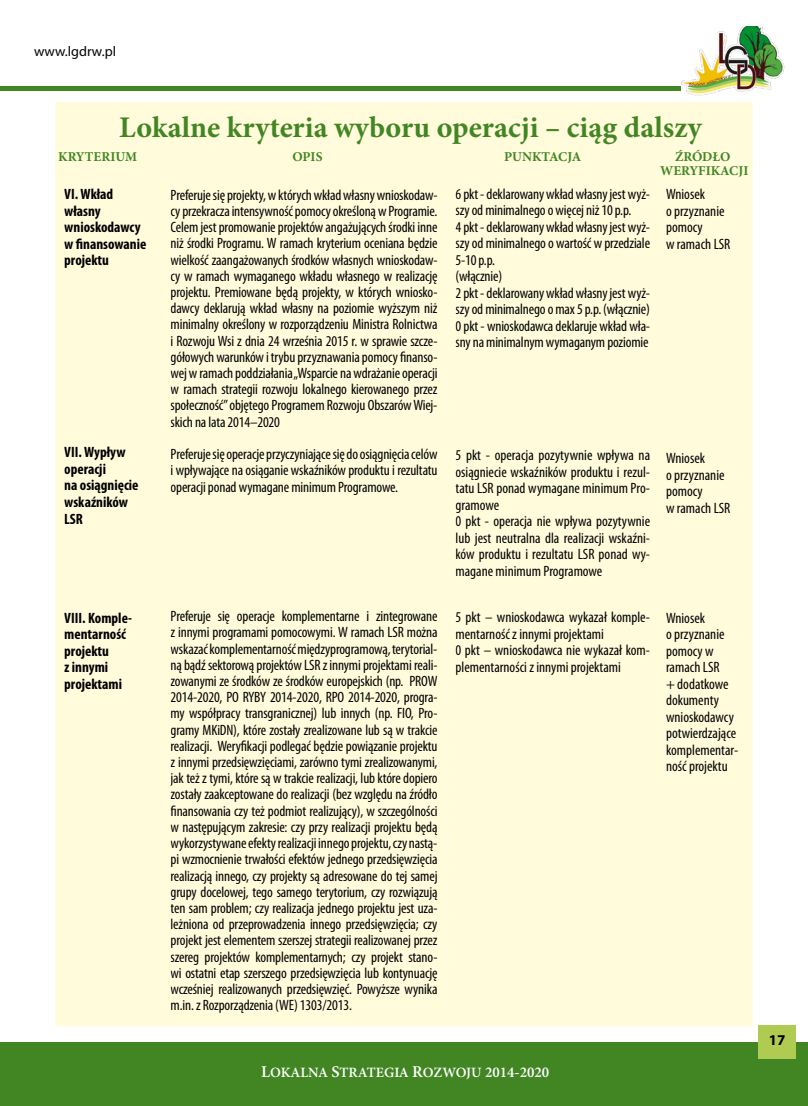
<style>
.page{position:relative;width:808px;height:1106px;background:#fff}
.page>*{position:absolute;margin:0;border:0;box-sizing:border-box;transform-origin:0 0}
.t1{font:700 30px "Minion Pro";letter-spacing:.005em;color:#418622}
.t2{font:condensed 15px/16.2px "Myriad Pro";letter-spacing:-.005em;color:#000}
.t3{font:700 condensed 15px/16.5px "Myriad Pro";color:#000}
.t4{font:700 15px "Myriad Pro";color:#000}
.t5{font:600 14.25px "Minion Pro";color:#fff}
.t6{font:14.1px "Myriad Pro";color:#000}
.t7{font:700 13.5px/13.5px "Minion Pro";color:#418622;text-align:center}
.s1{font-size:16.5px}
.s2{font-size:15px}
</style>
<div class="page">
<img style="left:681px;top:26px;width:103px;height:70px">
<div style="left:0;top:1042px;width:808px;height:64px;background:#418622"></div>
<div style="left:759px;top:1025px;width:37px;height:33px;background:#b0cb52"></div>
<hr style="left:0;top:86px;width:680px;height:4px;background:#418622">
<div style="left:60px;top:184px;width:101px;height:837px;background:#fffbdb"></div>
<div style="left:55px;top:179px;width:111px;height:847px;border:9px solid #fffbdb"></div>
<div style="left:166px;top:184px;width:276px;height:837px;background:#fffbdb"></div>
<div style="left:162px;top:179px;width:284px;height:847px;border:9px solid #fffbdb"></div>
<div style="left:451px;top:183px;width:204px;height:838px;background:#fffbdb"></div>
<div style="left:446px;top:179px;width:213px;height:847px;border:9px solid #fffbdb"></div>
<div style="left:661px;top:184px;width:87px;height:837px;background:#fffbdb"></div>
<div style="left:657px;top:179px;width:96px;height:847px;border:9px solid #fffbdb"></div>
<div style="left:57px;top:104px;width:694px;height:74px;background:#fffbdb"></div>
<div style="left:55px;top:102px;width:698px;height:78px;border:3px solid #fffbdb"></div>
<p class="t6" style="left:34px;top:43px;width:84px">www.lgdrw.pl</p>
<h1 class="t1" style="left:119px;top:106px;width:584px">Lokalne kryteria wyboru operacji – ciąg dalszy</h1>
<p class="t7" style="left:58px;top:150px;width:80px">KRYTERIUM</p>
<p class="t7" style="left:292px;top:150px;width:32px">OPIS</p>
<p class="t7" style="left:504px;top:150px;width:79px">PUNKTACJA</p>
<p class="t7" style="left:660px;top:150px;width:90px">ŹRÓDŁO<br>WERYFIKACJI</p>
<p class="t3" style="left:64px;top:186px;width:84px">VI. Wkład własny wnioskodawcy w finansowanie projektu</p>
<p class="t3" style="left:64px;top:444px;width:76px">VII. Wypływ operacji<br>na osiągnięcie wskaźników<br>LSR</p>
<p class="t3" style="left:64px;top:609px;width:69px">VIII. Komple&shy;mentarność projektu<br>z innymi projektami</p>
<p class="t2" style="left:171px;top:186px;width:268px;text-align:justify">Preferuje się projekty, w których wkład własny wnioskodaw&shy;cy przekracza intensywność pomocy określoną w Programie.<br>Celem jest promowanie projektów angażujących środki inne niż środki Programu. W ramach kryterium oceniana będzie wielkość zaangażowanych środków własnych wnioskodaw&shy;cy w ramach wymaganego wkładu własnego w realizację projektu. Premiowane będą projekty, w których wniosko&shy;dawcy deklarują wkład własny na poziomie wyższym niż minimalny określony w rozporządzeniu Ministra Rolnictwa i Rozwoju Wsi z dnia 24 września 2015 r. w sprawie szcze&shy;gółowych warunków i trybu przyznawania pomocy finanso&shy;wej w ramach poddziałania „Wsparcie na wdrażanie operacji w ramach strategii rozwoju lokalnego kierowanego przez społeczność” objętego Programem Rozwoju Obszarów Wiej&shy;skich na lata 2014–2020</p>
<p class="t2" style="left:171px;top:446px;width:268px;text-align:justify">Preferuje się operacje przyczyniające się do osiągnięcia celów i wpływające na osiąganie wskaźników produktu i rezultatu operacji ponad wymagane minimum Programowe.</p>
<p class="t2" style="left:171px;top:608px;width:268px;text-align:justify">Preferuje się operacje komplementarne i zintegrowane z innymi programami pomocowymi. W ramach LSR można wskazać komplementarność międzyprogramową, terytorial&shy;ną bądź sektorową projektów LSR z innymi projektami reali&shy;zowanymi ze środków ze środków europejskich (np. PROW 2014-2020, PO RYBY 2014-2020, RPO 2014-2020, progra&shy;my współpracy transgranicznej) lub innych (np. FIO, Pro&shy;gramy MKiDN), które zostały zrealizowane lub są w trakcie realizacji. Weryfikacji podlegać będzie powiązanie projektu z innymi przedsięwzięciami, zarówno tymi zrealizowanymi, jak też z tymi, które są w trakcie realizacji, lub które dopiero zostały zaakceptowane do realizacji (bez względu na źródło finansowania czy też podmiot realizujący), w szczególności w następującym zakresie: czy przy realizacji projektu będą wykorzystywane efekty realizacji innego projektu, czy nastą&shy;pi wzmocnienie trwałości efektów jednego przedsięwzięcia realizacją innego, czy projekty są adresowane do tej samej grupy docelowej, tego samego terytorium, czy rozwiązują ten sam problem; czy realizacja jednego projektu jest uza&shy;leżniona od przeprowadzenia innego przedsięwzięcia; czy projekt jest elementem szerszej strategii realizowanej przez szereg projektów komplementarnych; czy projekt stano&shy;wi ostatni etap szerszego przedsięwzięcia lub kontynuację wcześniej realizowanych przedsięwzięć. Powyższe wynika m.in. z Rozporządzenia (WE) 1303/2013.</p>
<p class="t2" style="left:455px;top:185px;width:196px">6 pkt - deklarowany wkład własny jest wyż&shy;szy od minimalnego o więcej niż 10 p.p.<br>4 pkt - deklarowany wkład własny jest wyż&shy;szy od minimalnego o wartość w przedziale 5-10 p.p.<br>(włącznie)<br>2 pkt - deklarowany wkład własny jest wyż&shy;szy od minimalnego o max 5 p.p. (włącznie)<br>0 pkt - wnioskodawca deklaruje wkład wła&shy;sny na minimalnym wymaganym poziomie</p>
<p class="t2" style="left:666px;top:186px;width:66px">Wniosek<br>o przyznanie pomocy<br>w ramach LSR</p>
<p class="t2" style="left:455px;top:446px;width:196px">5 pkt - operacja pozytywnie wpływa na osiągniecie wskaźników produktu i rezul&shy;tatu LSR ponad wymagane minimum Pro&shy;gramowe<br>0 pkt - operacja nie wpływa pozytywnie lub jest neutralna dla realizacji wskaźni&shy;ków produktu i rezultatu LSR ponad wy&shy;magane minimum Programowe</p>
<p class="t2" style="left:455px;top:608px;width:196px">5 pkt – wnioskodawca wykazał komple&shy;mentarność z innymi projektami<br>0 pkt – wnioskodawca nie wykazał kom&shy;plementarności z innymi projektami</p>
<p class="t2" style="left:666px;top:450px;width:66px">Wniosek<br>o przyznanie pomocy<br>w ramach LSR</p>
<p class="t2" style="left:666px;top:609px;width:74px">Wniosek<br>o przyznanie pomocy w ramach LSR<br>+ dodatkowe dokumenty wnioskodawcy potwierdzające komplementar&shy;ność projektu</p>
<p class="t5" style="left:261px;top:1062px;width:290px"><span class="s1">L</span>OKALNA <span class="s1">S</span>TRATEGIA <span class="s1">R</span>OZWOJU <span class="s2">2014-2020</span></p>
<p class="t4" style="left:769px;top:1030px;width:18px">17</p>
</div>
